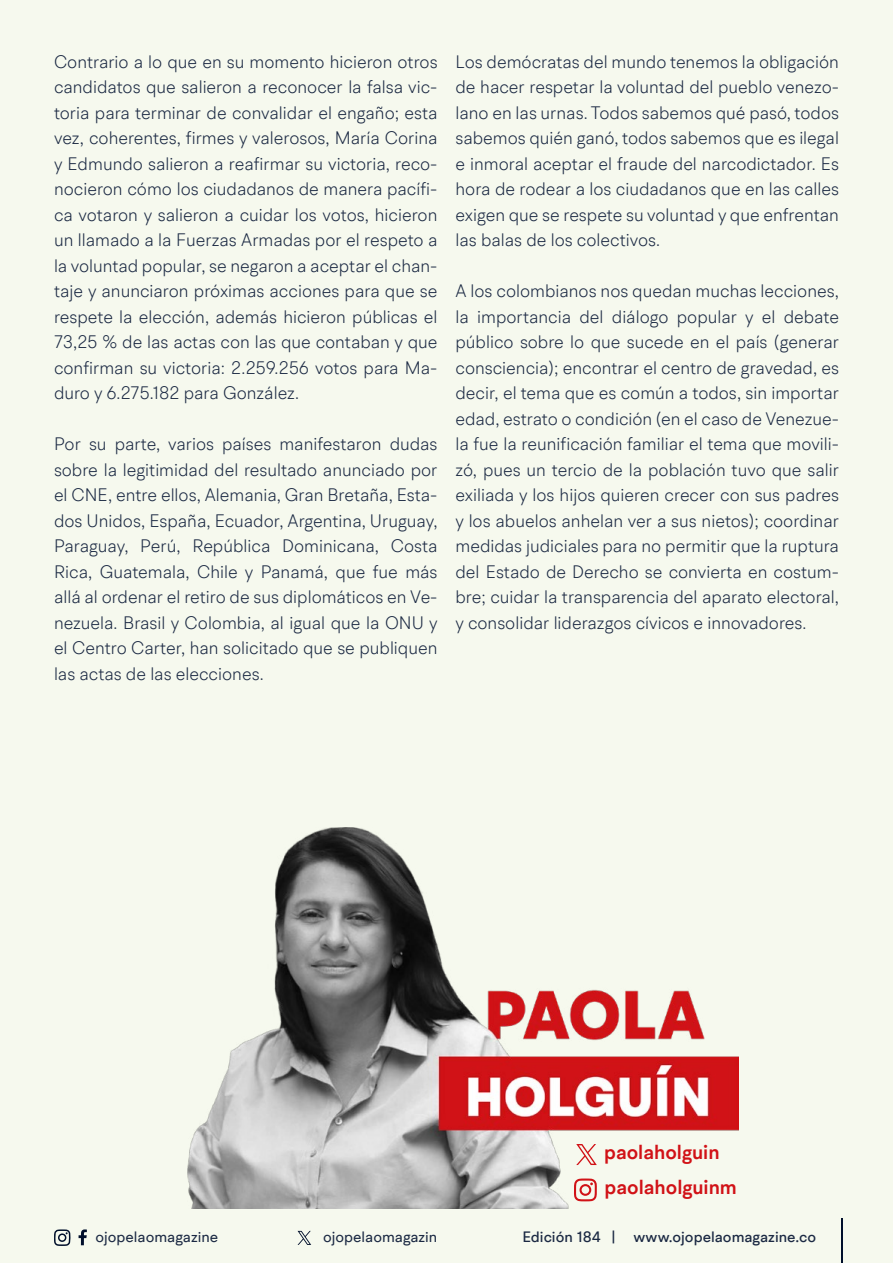
<style>
.page{position:relative;width:893px;height:1263px;background:#f6f9ee}
.page>*{position:absolute;margin:0;border:0;box-sizing:border-box;transform-origin:0 0}
.t1{font:600 19.8px "BR Hendrix";color:#d11217}
.t2{font:300 18px/25.5px "BR Hendrix";color:#1b2943;text-align:justify}
.t3{font:500 15px "BR Hendrix";color:#1b2943}
.t4{font:15px "BR Hendrix";color:#1b2943}
</style>
<div class="page">
<svg style="left:79px;top:1229px;width:8px;height:16px"></svg>
<svg style="left:54px;top:1229px;width:17px;height:17px"></svg>
<hr style="left:841px;top:1219px;width:1px;height:44px;background:#000f2b">
<svg style="left:298px;top:1231px;width:13px;height:14px"></svg>
<img style="left:188px;top:827px;width:550px;height:382px">
<svg style="left:574px;top:1178px;width:23px;height:23px"></svg>
<svg style="left:576px;top:1144px;width:21px;height:21px"></svg>
<p class="t2" style="left:54px;top:48px;width:385px">Contrario a lo que en su momento hicieron otros candidatos que salieron a reconocer la falsa vic&shy;toria para terminar de convalidar el engaño; esta vez, coherentes, firmes y valerosos, María Corina y Edmundo salieron a reafirmar su victoria, reco&shy;nocieron cómo los ciudadanos de manera pacífi&shy;ca votaron y salieron a cuidar los votos, hicieron un llamado a la Fuerzas Armadas por el respeto a la voluntad popular, se negaron a aceptar el chan&shy;taje y anunciaron próximas acciones para que se respete la elección, además hicieron públicas el 73,25 % de las actas con las que contaban y que confirman su victoria: 2.259.256 votos para Ma&shy;duro y 6.275.182 para González.</p>
<p class="t2" style="left:54px;top:431px;width:385px">Por su parte, varios países manifestaron dudas sobre la legitimidad del resultado anunciado por el CNE, entre ellos, Alemania, Gran Bretaña, Esta&shy;dos Unidos, España, Ecuador, Argentina, Uruguay, Paraguay, Perú, República Dominicana, Costa Rica, Guatemala, Chile y Panamá, que fue más allá al ordenar el retiro de sus diplomáticos en Ve&shy;nezuela. Brasil y Colombia, al igual que la ONU y el Centro Carter, han solicitado que se publiquen las actas de las elecciones.</p>
<p class="t2" style="left:455px;top:48px;width:385px">Los demócratas del mundo tenemos la obligación de hacer respetar la voluntad del pueblo venezo&shy;lano en las urnas. Todos sabemos qué pasó, todos sabemos quién ganó, todos sabemos que es ilegal e inmoral aceptar el fraude del narcodictador. Es hora de rodear a los ciudadanos que en las calles exigen que se respete su voluntad y que enfrentan las balas de los colectivos.</p>
<p class="t2" style="left:455px;top:278px;width:385px">A los colombianos nos quedan muchas lecciones, la importancia del diálogo popular y el debate público sobre lo que sucede en el país (generar consciencia); encontrar el centro de gravedad, es decir, el tema que es común a todos, sin importar edad, estrato o condición (en el caso de Venezue&shy;la fue la reunificación familiar el tema que movili&shy;zó, pues un tercio de la población tuvo que salir exiliada y los hijos quieren crecer con sus padres y los abuelos anhelan ver a sus nietos); coordinar medidas judiciales para no permitir que la ruptura del Estado de Derecho se convierta en costum&shy;bre; cuidar la transparencia del aparato electoral, y consolidar liderazgos cívicos e innovadores.</p>
<p class="t1" style="left:604px;top:1139px;width:117px">paolaholguin</p>
<p class="t1" style="left:604px;top:1175px;width:134px">paolaholguinm</p>
<p class="t4" style="left:96px;top:1227px;width:124px">ojopelaomagazine</p>
<p class="t4" style="left:323px;top:1227px;width:116px">ojopelaomagazin</p>
<p class="t3" style="left:522px;top:1227px;width:295px">Edición 184 | www.ojopelaomagazine.co</p>
</div>
